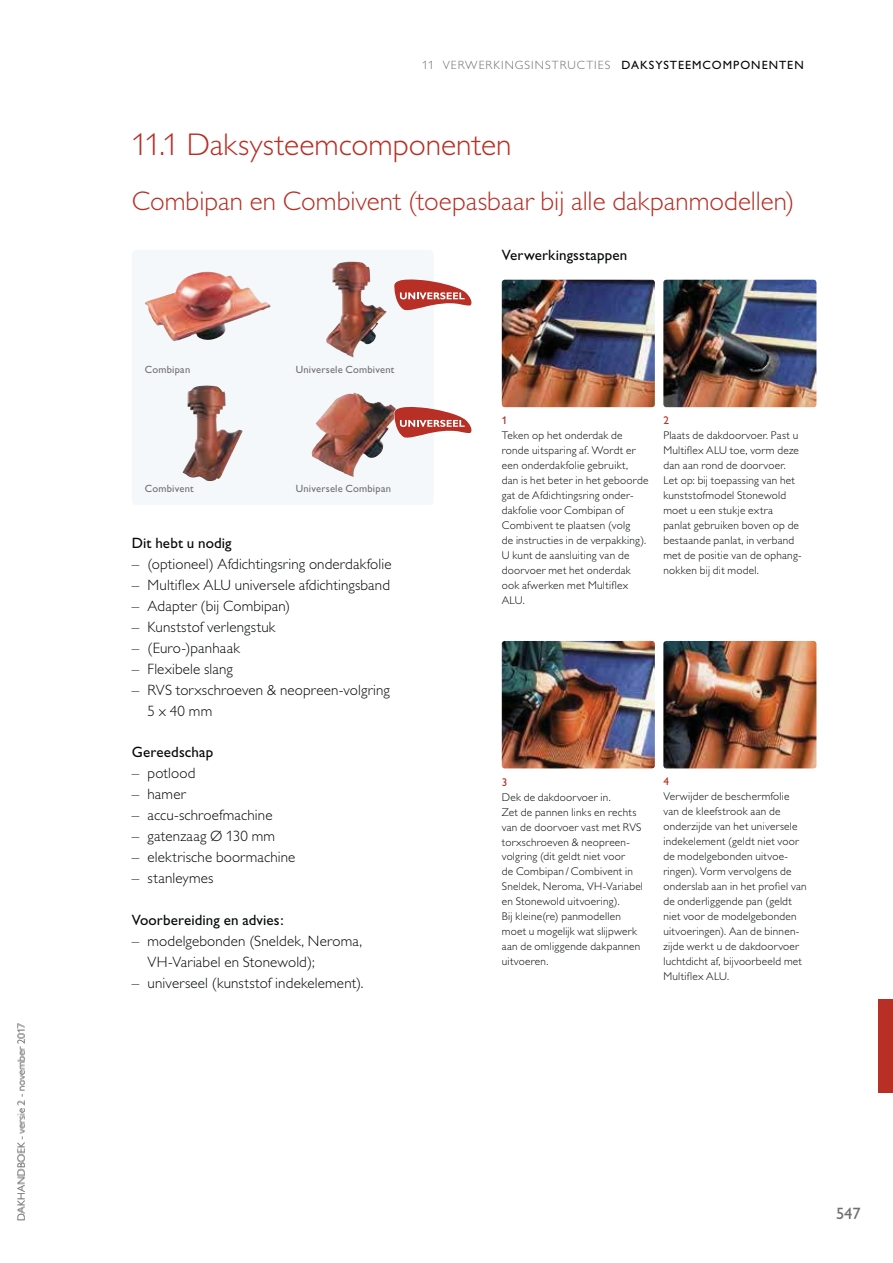
<style>
.page{position:relative;width:893px;height:1263px;background:#fff}
.page>*{position:absolute;margin:0;border:0;box-sizing:border-box;transform-origin:0 0}
.t1{font:300 31.5px "Gill Alt One";color:#b72f25}
.t2{font:300 27px "Gill Alt One";color:#b72f25}
.t3{font:16.5px "Gill Alt One";color:#6f6f6f}
.t4{font:300 15px/21px "Gill Alt One";letter-spacing:.01em;color:#040809}
.t5{font:15px "Gill Alt One";letter-spacing:.01em;color:#040809}
.t6{font:300 12px "Gill Alt One";letter-spacing:.085em;color:#6f6f6f}
.t7{font:300 11.25px/15px "Gill Alt One";letter-spacing:.02em;color:#040809}
.t8{font:11.25px "Gill Alt One";color:#b72f25}
.t9{font:10.5px "Gill Alt One";letter-spacing:.02em;color:#6f6f6f}
.t10{font:300 10.5px "Gill Alt One";letter-spacing:.025em;color:#6f6f6f}
.s1{font-weight:400;color:#040809}
</style>
<div class="page">
<div style="left:878px;top:999px;width:14px;height:94px;background:#b72f25"></div>
<div style="left:132px;top:250px;width:302px;height:255px;background:#f5f8fb;border-radius:4px"></div>
<img style="left:145px;top:272px;width:126px;height:69px">
<img style="left:502px;top:280px;width:153px;height:127px;border-radius:3px">
<img style="left:663px;top:280px;width:153px;height:127px;border-radius:3px">
<img style="left:502px;top:641px;width:153px;height:127px;border-radius:3px">
<img style="left:663px;top:641px;width:153px;height:127px;border-radius:3px">
<img style="left:326px;top:262px;width:60px;height:96px">
<img style="left:182px;top:386px;width:60px;height:95px">
<img style="left:312px;top:393px;width:81px;height:84px">
<svg style="left:394px;top:279px;width:78px;height:32px"></svg>
<svg style="left:393px;top:406px;width:79px;height:32px"></svg>
<p class="t10" style="left:17px;top:1221px;width:199px;rotate:-90deg">DAKHANDBOEK - versie 2 - november 2017</p>
<p class="t6" style="left:422px;top:60px;width:383px">11 VERWERKINGSINSTRUCTIES <span class="s1">DAKSYSTEEMCOMPONENTEN</span></p>
<h1 class="t1" style="left:132px;top:132px;width:381px">11.1 Daksysteemcomponenten</h1>
<h2 class="t2" style="left:132px;top:191px;width:664px">Combipan en Combivent (toepasbaar bij alle dakpanmodellen)</h2>
<p class="t9" style="left:145px;top:365px;width:47px">Combipan</p>
<p class="t9" style="left:296px;top:365px;width:100px">Universele Combivent</p>
<p class="t9" style="left:145px;top:484px;width:50px">Combivent</p>
<p class="t9" style="left:296px;top:484px;width:97px">Universele Combipan</p>
<h3 class="t5" style="left:132px;top:537px;width:101px">Dit hebt u nodig</h3>
<h3 class="t4" style="left:132px;top:555px;width:261px">– (optioneel) Afdichtingsring onderdakfolie</h3>
<h3 class="t4" style="left:132px;top:576px;width:260px">– Multiflex ALU universele afdichtingsband</h3>
<h3 class="t4" style="left:132px;top:596px;width:160px">– Adapter (bij Combipan)</h3>
<h3 class="t4" style="left:132px;top:617px;width:145px">– Kunststof verlengstuk</h3>
<h3 class="t4" style="left:132px;top:638px;width:109px">– (Euro-)panhaak</h3>
<h3 class="t4" style="left:132px;top:659px;width:102px">– Flexibele slang</h3>
<h3 class="t4" style="left:147px;top:680px;width:244px;text-indent:-16px">– RVS torxschroeven &amp; neopreen- volgring<br>5 x 40 mm</h3>
<h3 class="t5" style="left:132px;top:747px;width:83px">Gereedschap</h3>
<h3 class="t4" style="left:132px;top:764px;width:65px">– potlood</h3>
<h3 class="t4" style="left:132px;top:785px;width:55px">– hamer</h3>
<h3 class="t4" style="left:132px;top:806px;width:142px">– accu-schroefmachine</h3>
<h3 class="t4" style="left:132px;top:827px;width:145px">– gatenzaag Ø 130 mm</h3>
<h3 class="t4" style="left:132px;top:848px;width:165px">– elektrische boormachine</h3>
<h3 class="t4" style="left:132px;top:869px;width:83px">– stanleymes</h3>
<h3 class="t5" style="left:132px;top:915px;width:153px">Voorbereiding en advies:</h3>
<h3 class="t4" style="left:147px;top:932px;width:216px;text-indent:-16px">– modelgebonden (Sneldek, Neroma,<br>VH-Variabel en Stonewold);</h3>
<h3 class="t4" style="left:132px;top:974px;width:233px">– universeel (kunststof indekelement).</h3>
<h3 class="t5" style="left:502px;top:250px;width:127px">Verwerkingsstappen</h3>
<p class="t8" style="left:502px;top:416px;width:7px">1</p>
<p class="t7" style="left:502px;top:429px;width:148px">Teken op het onderdak de ronde uitsparing af. Wordt er een onderdakfolie gebruikt,<br>dan is het beter in het geboorde gat de Afdichtingsring onder&shy;dakfolie voor Combipan of<br>Combivent te plaatsen (volg<br>de instructies in de verpakking).<br>U kunt de aansluiting van de doorvoer met het onderdak ook afwerken met Multiflex<br>ALU.</p>
<p class="t8" style="left:663px;top:416px;width:7px">2</p>
<p class="t7" style="left:663px;top:429px;width:140px">Plaats de dakdoorvoer. Past u<br>Multiflex ALU toe, vorm deze dan aan rond de doorvoer.<br>Let op: bij toepassing van het kunststofmodel Stonewold moet u een stukje extra panlat gebruiken boven op de bestaande panlat, in verband met de positie van de ophang&shy;nokken bij dit model.</p>
<p class="t8" style="left:502px;top:777px;width:7px">3</p>
<p class="t7" style="left:502px;top:790px;width:143px">Dek de dakdoorvoer in.<br>Zet de pannen links en rechts van de doorvoer vast met RVS torxschroeven &amp; neopreen&shy;volgring (dit geldt niet voor<br>de Combipan / Combivent in<br>Sneldek, Neroma, VH-Variabel en Stonewold uitvoering).<br>Bij kleine(re) panmodellen moet u mogelijk wat slijpwerk aan de omliggende dakpannen uitvoeren.</p>
<p class="t8" style="left:663px;top:777px;width:7px">4</p>
<p class="t7" style="left:663px;top:790px;width:145px">Verwijder de beschermfolie van de kleefstrook aan de onderzijde van het universele indekelement (geldt niet voor de modelgebonden uitvoe&shy;ringen). Vorm vervolgens de onderslab aan in het profiel van de onderliggende pan (geldt niet voor de modelgebonden uitvoeringen). Aan de binnen&shy;zijde werkt u de dakdoorvoer luchtdicht af, bijvoorbeeld met<br>Multiflex ALU.</p>
<h3 class="t3" style="left:836px;top:1207px;width:26px">547</h3>
</div>
